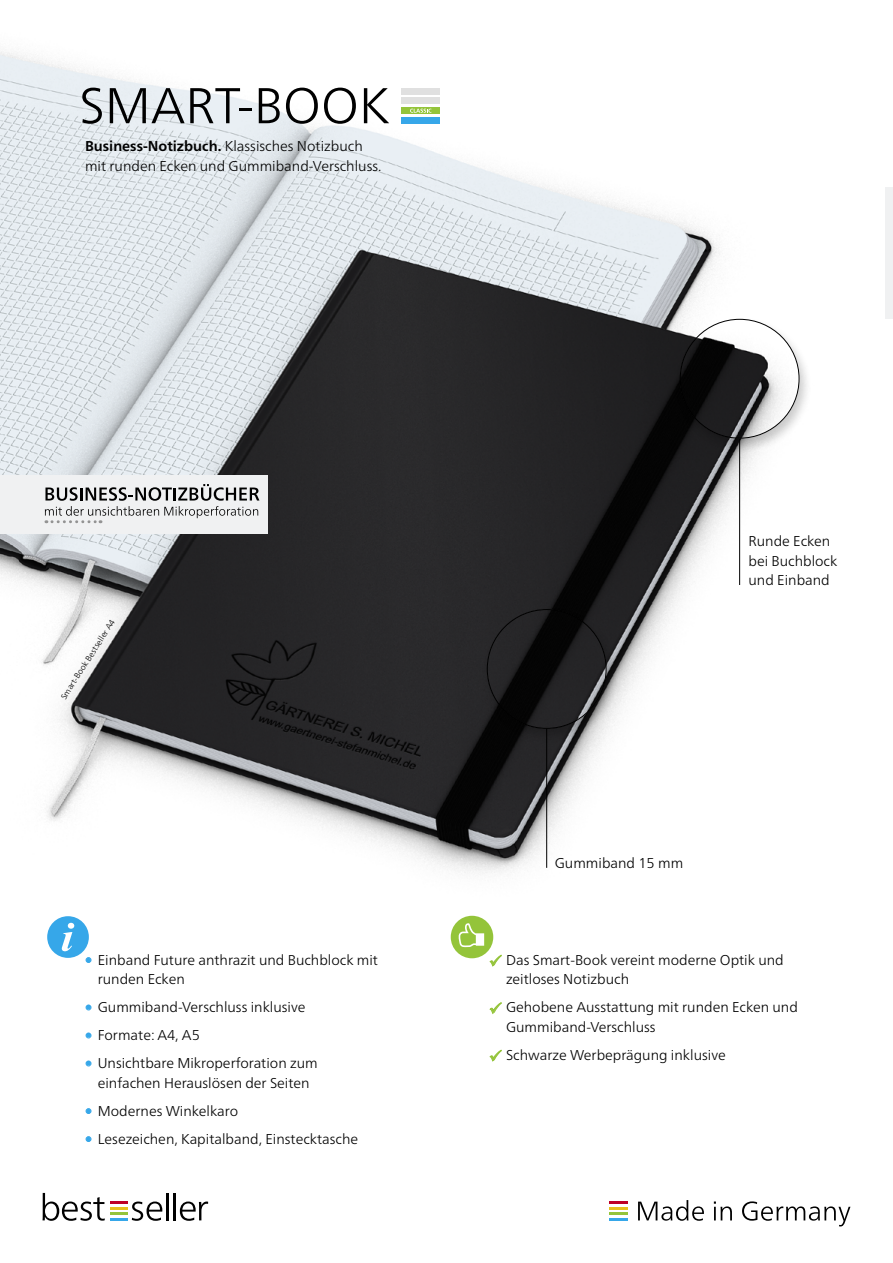
<style>
.page{position:relative;width:893px;height:1263px;background:#fff}
.page>*{position:absolute;margin:0;border:0;box-sizing:border-box;transform-origin:0 0}
._01_Headline{font:300 50.25px "Frutiger Neue LT Pro";color:#000}
._02_Intro-Text{font:300 14.25px/19.5px "Frutiger Neue LT Pro";color:#000}
._04_Produkt-Text{font:300 14.25px/19.5px "Frutiger Neue LT Pro";color:#000}
._06_Produktname{font:300 8.25px "Frutiger Neue LT Pro";color:#000}
.s1{font-weight:700}
.s2{color:#36a7e9}
</style>
<div class="page">
<hr style="left:609px;top:1201px;width:19px;height:3px;background:#be0027">
<svg style="left:609px;top:1207px;width:19px;height:2px"></svg>
<hr style="left:609px;top:1212px;width:19px;height:3px;background:#94c43a">
<svg style="left:609px;top:1218px;width:19px;height:2px"></svg>
<svg style="left:638px;top:1200px;width:66px;height:21px"></svg>
<svg style="left:714px;top:1201px;width:18px;height:19px"></svg>
<svg style="left:742px;top:1201px;width:108px;height:25px"></svg>
<img style="left:0;top:51px;width:759px;height:903px">
<div style="left:402px;top:88px;width:38px;height:7px;background:#e0e0e0"></div>
<div style="left:402px;top:98px;width:38px;height:6px;background:#e0e0e0"></div>
<svg style="left:402px;top:107px;width:38px;height:7px"></svg>
<div style="left:402px;top:117px;width:38px;height:6px;background:#36a7e9"></div>
<svg style="left:410px;top:109px;width:21px;height:4px"></svg>
<div style="left:47px;top:916px;width:42px;height:42px;background:#36a7e9;border-radius:50%"></div>
<svg style="left:62px;top:923px;width:12px;height:28px"></svg>
<div style="left:451px;top:916px;width:42px;height:42px;background:#94c43a;border-radius:50%"></div>
<svg style="left:458px;top:923px;width:26px;height:24px"></svg>
<hr style="left:546px;top:663px;width:1px;height:205px;background:#000">
<hr style="left:739px;top:439px;width:1px;height:146px;background:#000">
<div style="left:675px;top:316px;width:138px;height:138px;background:#000;opacity:.2"></div>
<img style="left:680px;top:319px;width:119px;height:119px;border-radius:60px">
<div style="left:482px;top:606px;width:138px;height:138px;background:#000;opacity:.2"></div>
<img style="left:487px;top:609px;width:119px;height:120px;border-radius:60px">
<svg style="left:43px;top:1193px;width:119px;height:28px"></svg>
<hr style="left:166px;top:1193px;width:3px;height:27px;background:#000">
<hr style="left:173px;top:1193px;width:3px;height:27px;background:#000">
<svg style="left:180px;top:1201px;width:28px;height:20px"></svg>
<div style="left:0;top:475px;width:268px;height:59px;background:#f0f1f2"></div>
<svg style="left:45px;top:484px;width:214px;height:39px"></svg>
<p class="_01_Headline" style="left:79px;top:75px;width:312px">SMART-BOOK</p>
<p class="_02_Intro-Text" style="left:85px;top:136px;width:298px"><span class="s1">Business-Notizbuch.</span> Klassisches Notizbuch mit runden Ecken und Gummiband-Verschluss.</p>
<p class="_06_Produktname" style="left:59px;top:696px;width:95px;rotate:-58deg">Smart-Book Bestseller A4</p>
<p class="_02_Intro-Text" style="left:98px;top:950px;width:282px;text-indent:-13px"><span class="s2">•</span> Einband Future anthrazit und Buchblock mit runden Ecken</p>
<p class="_02_Intro-Text" style="left:85px;top:997px;width:222px"><span class="s2">•</span> Gummiband-Verschluss inklusive</p>
<p class="_02_Intro-Text" style="left:85px;top:1025px;width:116px"><span class="s2">•</span> Formate: A4, A5</p>
<p class="_02_Intro-Text" style="left:85px;top:1053px;width:234px;text-align:center"><span class="s2">•</span> Unsichtbare Mikroperforation zum einfachen Herauslösen der Seiten</p>
<p class="_02_Intro-Text" style="left:85px;top:1101px;width:155px"><span class="s2">•</span> Modernes Winkelkaro</p>
<p class="_02_Intro-Text" style="left:85px;top:1129px;width:275px"><span class="s2">•</span> Lesezeichen, Kapitalband, Einstecktasche</p>
<p class="_04_Produkt-Text" style="left:748px;top:531px;width:90px">Runde Ecken bei Buchblock und Einband</p>
<p class="_04_Produkt-Text" style="left:555px;top:853px;width:130px">Gummiband 15 mm</p>
<p class="_02_Intro-Text" style="left:506px;top:950px;width:279px">Das Smart-Book vereint moderne Optik und zeitloses Notizbuch</p>
<p class="_02_Intro-Text" style="left:506px;top:997px;width:293px">Gehobene Ausstattung mit runden Ecken und<br>Gummiband-Verschluss</p>
<p class="_02_Intro-Text" style="left:506px;top:1045px;width:221px">Schwarze Werbeprägung inklusive</p>
</div>
